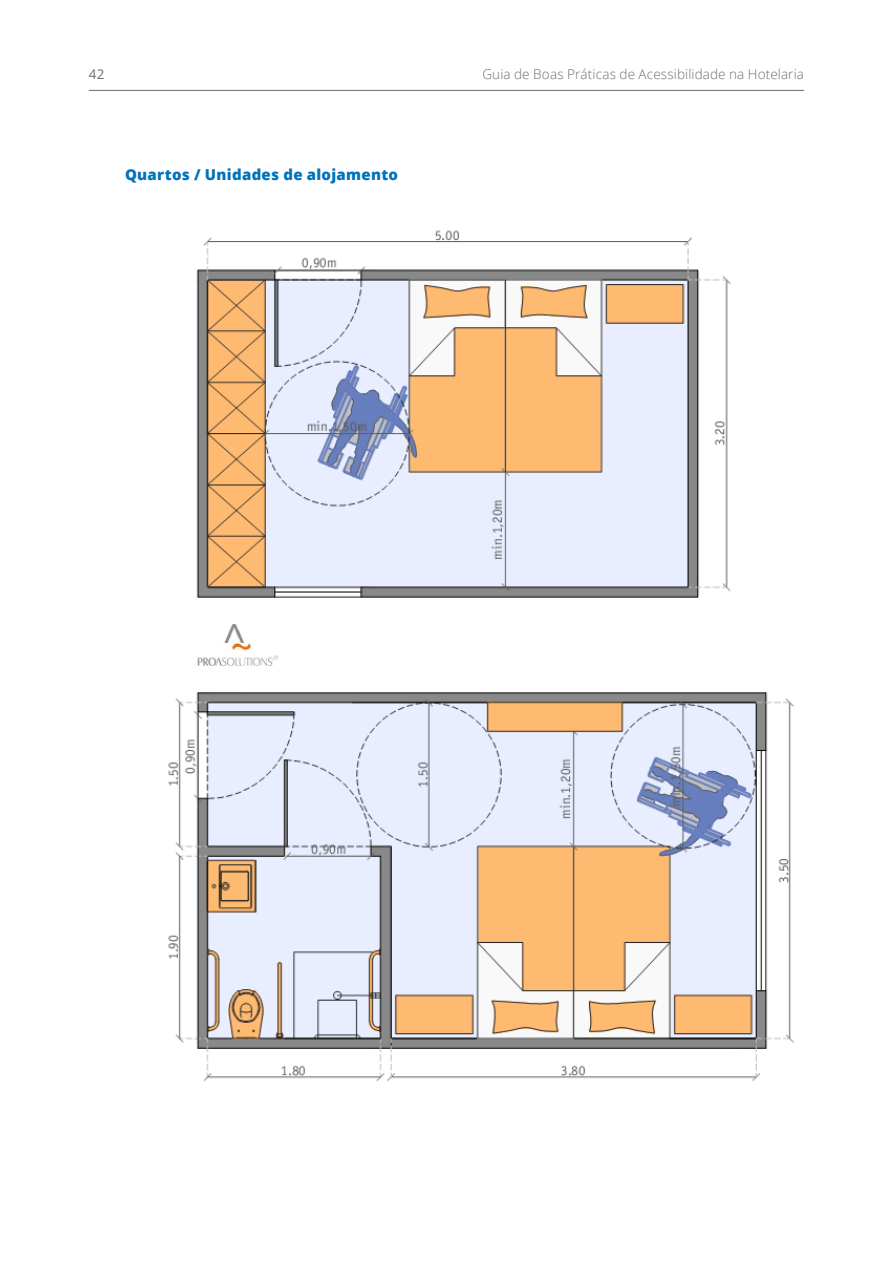
<style>
.page{position:relative;width:893px;height:1263px;background:#fff}
.page>*{position:absolute;margin:0;border:0;box-sizing:border-box;transform-origin:0 0}
.t1{font:800 15px "Open Sans";letter-spacing:.02em;color:#0072bc}
.t2{font:300 13.5px "Open Sans";letter-spacing:.01em;color:#6d6e71}
.t3{font:13.5px "Open Sans";color:#6d6e71}
</style>
<div class="page">
<hr style="left:89px;top:90px;width:715px;height:1px;background:#6d6e71">
<img style="left:168px;top:230px;width:626px;height:852px">
<p class="t3" style="left:89px;top:65px;width:17px">42</p>
<p class="t2" style="left:482px;top:65px;width:323px">Guia de Boas Práticas de Acessibilidade na Hotelaria</p>
<p class="t1" style="left:125px;top:164px;width:275px">Quartos / Unidades de alojamento</p>
</div>
